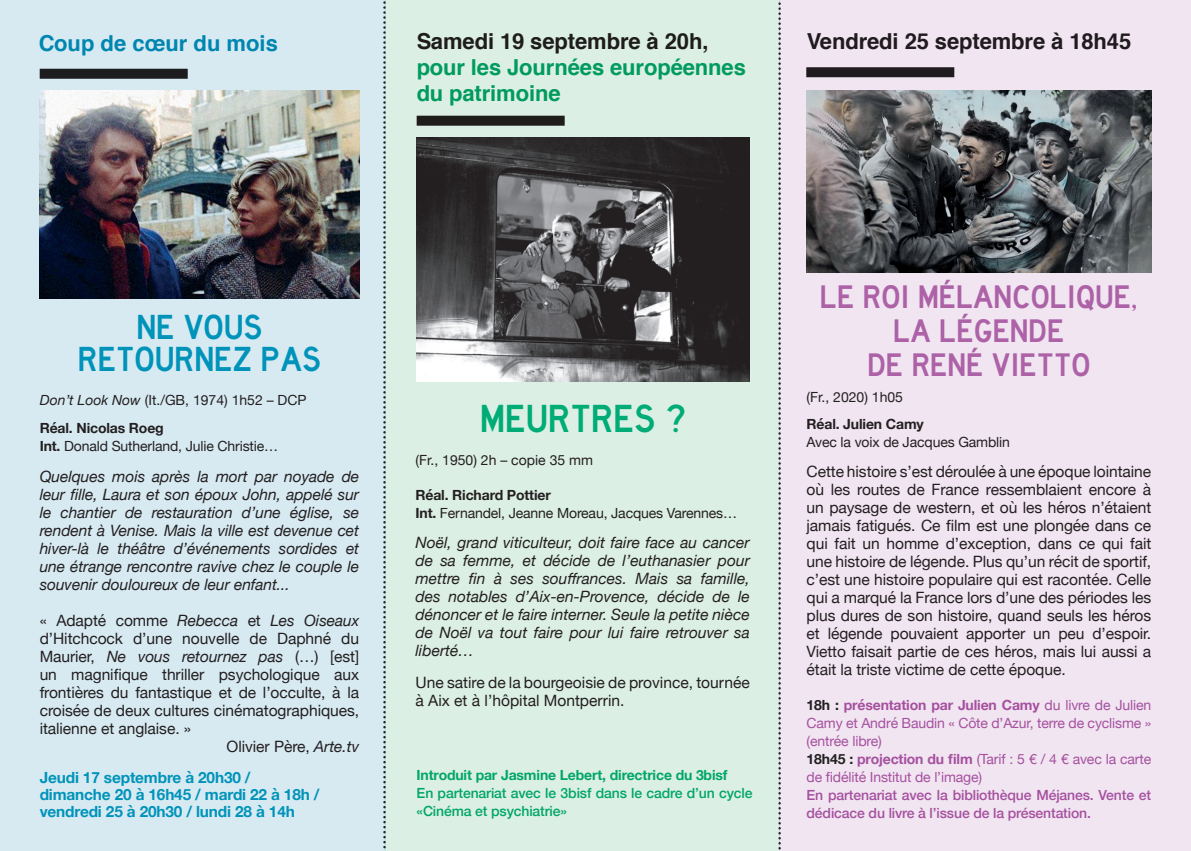
<style>
.page{position:relative;width:1191px;height:851px;background:#fff}
.page>*{position:absolute;margin:0;border:0;box-sizing:border-box;transform-origin:0 0}
.t1{font:36px "lanec";letter-spacing:-.005em;color:#00ac75}
.t2{font:32px "lanec";letter-spacing:-.005em;color:#0093ba}
.t3{font:30px/34px "lanec";letter-spacing:-.005em;color:#ad61a7;text-align:center}
.t4{font:700 22px "Helvetica";letter-spacing:-.005em;color:#231f20}
.t5{font:700 22px/26px "Helvetica";letter-spacing:-.005em;color:#00a668}
.t6{font:700 22px "Helvetica";color:#0093ba}
.t7{font:15.6px/18px "Helvetica Neue";letter-spacing:-.005em;color:#231f20;text-align:justify}
.t8{font:italic 15.6px/18px "Helvetica Neue";letter-spacing:-.005em;color:#231f20;text-align:justify}
.t9{font:700 15.4px/17px "Helvetica Neue";letter-spacing:-.01em;color:#0093ba}
.t10{font:14px/18px "Helvetica Neue";letter-spacing:-.01em;color:#a6509f;text-align:justify}
.t11{font:14px "Helvetica Neue";letter-spacing:-.01em;color:#231f20}
.t12{font:500 14px/18px "Helvetica Neue";letter-spacing:-.01em;color:#a6509f}
.t13{font:500 14px/18px "Helvetica Neue";letter-spacing:-.01em;color:#00a668}
.t14{font:700 14px "Helvetica Neue";letter-spacing:-.01em;color:#231f20}
.t15{font:700 14px "Helvetica Neue";letter-spacing:-.01em;color:#00a668}
.s1{font-style:italic}
.s2{font-weight:700}
.s3{font-weight:700;color:#231f20}
</style>
<div class="page">
<div style="left:0;top:0;width:386px;height:850px;background:#d7eaf2"></div>
<div style="left:40px;top:69px;width:148px;height:10px;background:#231f20"></div>
<img style="left:40px;top:90px;width:319px;height:209px">
<svg style="left:383px;top:1px;width:3px;height:850px"></svg>
<div style="left:385px;top:0;width:394px;height:850px;background:#dcefe5"></div>
<div style="left:779px;top:0;width:412px;height:850px;background:#f0e5f1"></div>
<div style="left:417px;top:116px;width:147px;height:10px;background:#231f20"></div>
<div style="left:806px;top:67px;width:148px;height:10px;background:#231f20"></div>
<svg style="left:778px;top:0;width:3px;height:851px"></svg>
<img style="left:417px;top:137px;width:333px;height:244px">
<img style="left:806px;top:90px;width:345px;height:182px">
<h3 class="t6" style="left:38px;top:25px;width:241px">Coup de cœur du mois</h3>
<h3 class="t4" style="left:416px;top:24px;width:293px">Samedi 19 septembre à 20h,</h3>
<h3 class="t5" style="left:416px;top:55px;width:331px">pour les Journées européennes du patrimoine</h3>
<h3 class="t4" style="left:806px;top:24px;width:326px">Vendredi 25 septembre à 18h45</h3>
<p class="t2" style="left:136px;top:308px;width:128px">NE VOUS</p>
<p class="t2" style="left:78px;top:340px;width:244px">RETOURNEZ PAS</p>
<p class="t11" style="left:40px;top:390px;width:268px"><span class="s1">Don’t Look Now</span> (It./GB, 1974) 1h52 – DCP</p>
<p class="t14" style="left:40px;top:417px;width:126px">Réal. Nicolas Roeg</p>
<p class="t11" style="left:40px;top:436px;width:240px"><span class="s2">Int.</span> Donald Sutherland, Julie Christie…</p>
<p class="t8" style="left:40px;top:468px;width:321px">Quelques mois après la mort par noyade de leur fille, Laura et son époux John, appelé sur le chantier de restauration d’une église, se rendent à Venise. Mais la ville est devenue cet hiver-là le théâtre d’événements sordides et une étrange rencontre ravive chez le couple le souvenir douloureux de leur enfant...</p>
<p class="t7" style="left:40px;top:612px;width:321px">« Adapté comme <span class="s1">Rebecca</span> et <span class="s1">Les Oiseaux </span>d’Hitchcock d’une nouvelle de Daphné du Maurier, <span class="s1">Ne vous retournez pas</span> (…) [est] un magnifique thriller psychologique aux frontières du fantastique et de l’occulte, à la croisée de deux cultures cinématographiques, italienne et anglaise. »</p>
<p class="t7" style="left:227px;top:738px;width:134px">Olivier Père, <span class="s1">Arte.tv</span></p>
<p class="t9" style="left:40px;top:769px;width:212px">Jeudi 17 septembre à 20h30 /</p>
<p class="t9" style="left:40px;top:786px;width:281px">dimanche 20 à 16h45 / mardi 22 à 18h / vendredi 25 à 20h30 / lundi 28 à 14h</p>
<p class="t1" style="left:480px;top:397px;width:207px">MEURTRES ?</p>
<p class="t11" style="left:415px;top:450px;width:179px">(Fr., 1950) 2h – copie 35 mm</p>
<p class="t14" style="left:415px;top:484px;width:137px">Réal. Richard Pottier</p>
<p class="t11" style="left:415px;top:502px;width:323px"><span class="s2">Int.</span> Fernandel, Jeanne Moreau, Jacques Varennes…</p>
<p class="t8" style="left:415px;top:534px;width:336px">Noël, grand viticulteur, doit faire face au cancer de sa femme, et décide de l’euthanasier pour mettre fin à ses souffrances. Mais sa famille, des notables d’Aix-en-Provence, décide de le dénoncer et le faire interner. Seule la petite nièce de Noël va tout faire pour lui faire retrouver sa liberté…</p>
<p class="t7" style="left:415px;top:674px;width:336px">Une satire de la bourgeoisie de province, tournée à Aix et à l’hôpital Montperrin.</p>
<p class="t15" style="left:417px;top:764px;width:312px">Introduit par Jasmine Lebert, directrice du 3bisf</p>
<p class="t13" style="left:417px;top:782px;width:337px">En partenariat avec le 3bisf dans le cadre d’un cycle «Cinéma et psychiatrie»</p>
<p class="t3" style="left:820px;top:280px;width:319px">LE ROI MÉLANCOLIQUE,<br>LA LÉGENDE</p>
<p class="t3" style="left:867px;top:348px;width:225px">DE RENÉ VIETTO</p>
<p class="t11" style="left:806px;top:387px;width:98px">(Fr., 2020) 1h05</p>
<p class="t14" style="left:806px;top:413px;width:119px">Réal. Julien Camy</p>
<p class="t11" style="left:806px;top:432px;width:205px">Avec la voix de Jacques Gamblin</p>
<p class="t7" style="left:806px;top:463px;width:346px">Cette histoire s’est déroulée à une époque lointaine où les routes de France ressemblaient encore à un paysage de western, et où les héros n’étaient jamais fatigués. Ce film est une plongée dans ce qui fait un homme d’exception, dans ce qui fait une histoire de légende. Plus qu’un récit de sportif, c’est une histoire populaire qui est racontée. Celle qui a marqué la France lors d’une des périodes les plus dures de son histoire, quand seuls les héros et légende pouvaient apporter un peu d’espoir.<br>Vietto faisait partie de ces héros, mais lui aussi a était la triste victime de cette époque.</p>
<p class="t10" style="left:806px;top:696px;width:346px"><span class="s3">18h :</span> <span class="s2">présentation par Julien Camy</span> du livre de Julien Camy et André Baudin « Côte d’Azur, terre de cyclisme » (entrée libre)</p>
<p class="t10" style="left:806px;top:750px;width:346px"><span class="s3">18h45 :</span> <span class="s2">projection du film</span> (Tarif : 5 € / 4 € avec la carte de fidélité Institut de l’image)</p>
<p class="t12" style="left:806px;top:784px;width:346px">En partenariat avec la bibliothèque Méjanes. Vente et dédicace du livre à l’issue de la présentation.</p>
</div>
